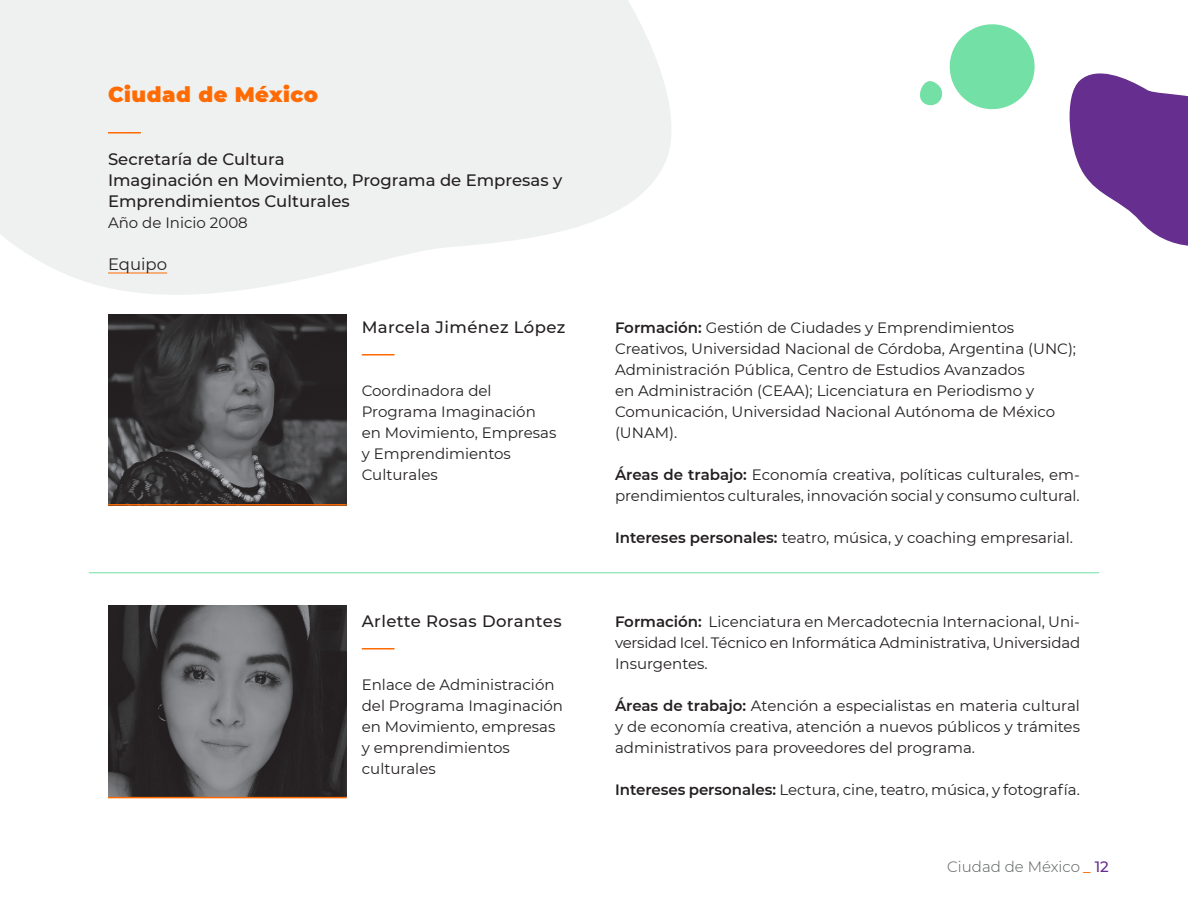
<style>
.page{position:relative;width:1188px;height:918px;background:#fff}
.page>*{position:absolute;margin:0;border:0;box-sizing:border-box;transform-origin:0 0}
.Destacado1{font:900 21px "Montserrat";letter-spacing:.025em;color:#ff6b03}
.Destacado2{font:500 16.5px/21px "Montserrat";color:#231f20}
.Nombre_funcionarix{font:500 16.5px "Montserrat";letter-spacing:.025em;color:#231f20}
.Destacado2-2{font:16.5px "Montserrat";color:#231f20}
.Cuerpo_de_texto{font:15px/21px "Montserrat";letter-spacing:-.005em;color:#231f20;text-align:justify}
.Cuerpo_de_texto_-_Co{font:15px/21px "Montserrat";color:#231f20}
.t1{font:300 15px "Montserrat";color:#585b5c}
.Destacado2-3{font:15px "Montserrat";color:#231f20}
.s1{font-weight:600}
.s2{font-weight:500;color:#ff6b03}
.s3{font-weight:500;color:#662e8f}
</style>
<div class="page">
<svg style="left:0;top:0;width:671px;height:295px;fill:#eff0f0"></svg>
<svg style="left:1069px;top:73px;width:119px;height:173px"></svg>
<svg style="left:920px;top:24px;width:115px;height:86px"></svg>
<hr style="left:108px;top:132px;width:33px;height:2px;background:#ff6b03">
<hr style="left:108px;top:273px;width:59px;height:1px;background:#ff6b03">
<img style="left:108px;top:314px;width:239px;height:190px">
<hr style="left:108px;top:504px;width:239px;height:2px;background:#ff6b03">
<hr style="left:362px;top:354px;width:32px;height:2px;background:#ff6b03">
<img style="left:108px;top:606px;width:239px;height:191px">
<hr style="left:108px;top:797px;width:239px;height:1px;background:#ff6b03">
<hr style="left:362px;top:648px;width:32px;height:2px;background:#ff6b03">
<hr style="left:89px;top:572px;width:1010px;height:1px;background:#73e0a6">
<p class="Destacado1" style="left:108px;top:79px;width:212px">Ciudad de México</p>
<p class="Destacado2" style="left:108px;top:148px;width:178px">Secretaría de Cultura</p>
<p class="Destacado2" style="left:108px;top:169px;width:456px">Imaginación en Movimiento, Programa de Empresas y<br>Emprendimientos Culturales</p>
<p class="Destacado2-3" style="left:108px;top:212px;width:141px">Año de Inicio 2008</p>
<p class="Destacado2-2" style="left:108px;top:253px;width:61px">Equipo</p>
<p class="Nombre_funcionarix" style="left:362px;top:316px;width:205px">Marcela Jiménez López</p>
<p class="Cuerpo_de_texto_-_Co" style="left:362px;top:380px;width:196px">Coordinadora del<br>Programa Imaginación en Movimiento, Empresas y Emprendimientos<br>Culturales</p>
<p class="Nombre_funcionarix" style="left:362px;top:610px;width:201px">Arlette Rosas Dorantes</p>
<p class="Cuerpo_de_texto_-_Co" style="left:362px;top:674px;width:203px">Enlace de Administración del Programa Imaginación en Movimiento, empresas y emprendimientos culturales</p>
<p class="Cuerpo_de_texto_-_Co" style="left:615px;top:317px;width:463px"><span class="s1">Formación:</span> Gestión de Ciudades y Emprendimientos Creativos, Universidad Nacional de Córdoba, Argentina (UNC); Administración Pública, Centro de Estudios Avanzados<br>en Administración (CEAA); Licenciatura en Periodismo y Comunicación, Universidad Nacional Autónoma de México (UNAM).</p>
<p class="Cuerpo_de_texto" style="left:615px;top:464px;width:467px"><span class="s1">Áreas de trabajo:</span> Economía creativa, políticas culturales, em&shy;prendimientos culturales, innovación social y consumo cultural.</p>
<p class="Cuerpo_de_texto" style="left:615px;top:527px;width:459px"><span class="s1">Intereses personales:</span> teatro, música, y coaching empresarial.</p>
<p class="Cuerpo_de_texto" style="left:615px;top:611px;width:467px"><span class="s1">Formación:</span> Licenciatura en Mercadotecnia Internacional, Uni&shy;versidad Icel. Técnico en Informática Administrativa, Universidad Insurgentes.</p>
<p class="Cuerpo_de_texto" style="left:615px;top:695px;width:467px"><span class="s1">Áreas de trabajo:</span> Atención a especialistas en materia cultural y de economía creativa, atención a nuevos públicos y trámites administrativos para proveedores del programa.</p>
<p class="Cuerpo_de_texto" style="left:615px;top:779px;width:466px"><span class="s1">Intereses personales:</span> Lectura, cine, teatro, música, y fotografía.</p>
<p class="t1" style="left:947px;top:857px;width:163px">Ciudad de México <span class="s2">_</span> <span class="s3">12</span></p>
</div>
